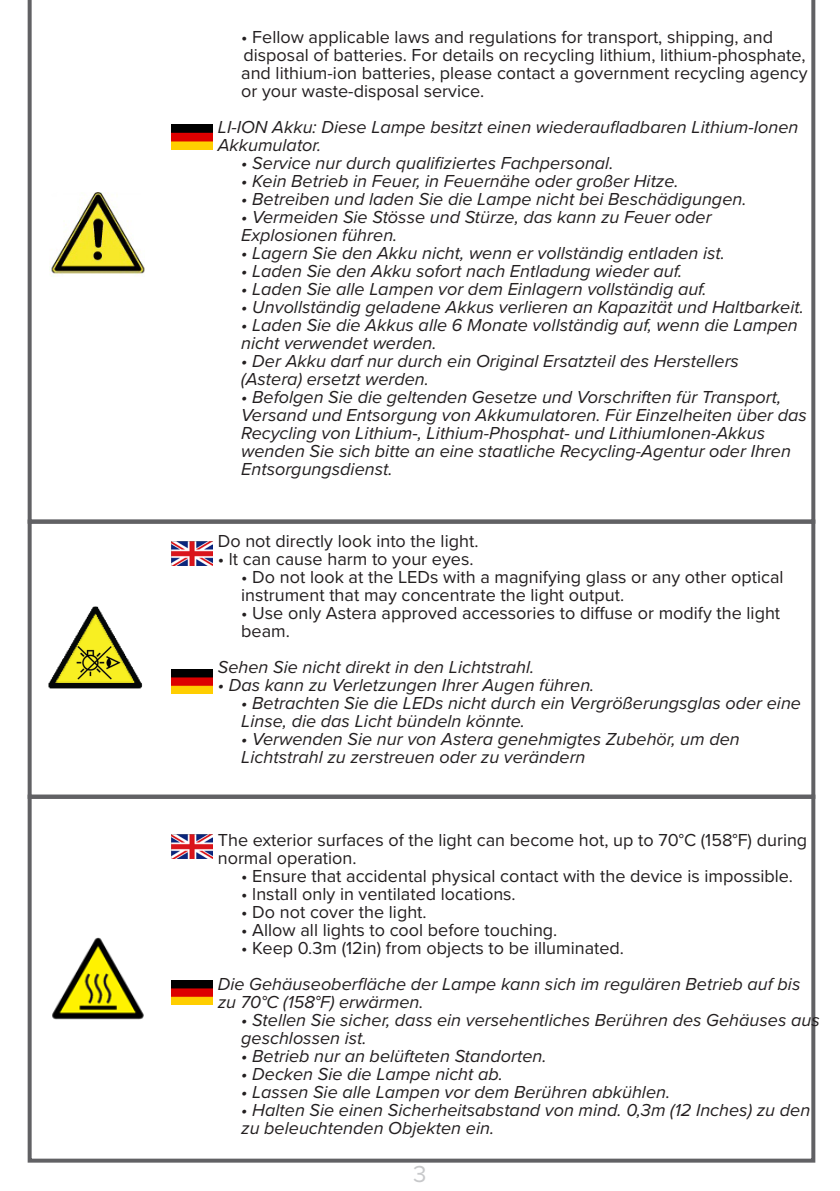
<style>
.page{position:relative;width:840px;height:1191px;background:#fff}
.page>*{position:absolute;margin:0;border:0;box-sizing:border-box;transform-origin:0 0}
.t1{font:24px "Proxima Nova";color:#c7c8ca}
.t2{font:italic 18px/18px "Proxima Nova";color:#231f20}
.t3{font:18px/18px "Proxima Nova";color:#231f20}
</style>
<div class="page">
<svg style="left:28px;top:0;width:786px;height:524px"></svg>
<img style="left:50px;top:193px;width:95px;height:83px">
<img style="left:48px;top:606px;width:95px;height:83px">
<img style="left:171px;top:125px;width:41px;height:24px">
<img style="left:171px;top:541px;width:41px;height:25px">
<img style="left:171px;top:669px;width:41px;height:24px">
<div style="left:28px;top:794px;width:786px;height:368px;border:4px solid #616164"></div>
<img style="left:171px;top:834px;width:41px;height:25px">
<img style="left:171px;top:980px;width:41px;height:24px">
<img style="left:52px;top:937px;width:92px;height:82px">
<p class="t3" style="left:241px;top:27px;width:533px">• Fellow applicable laws and regulations for transport, shipping, and</p>
<p class="t3" style="left:241px;top:45px;width:567px">disposal of batteries. For details on recycling lithium, lithium-phosphate, and lithium-ion batteries, please contact a government recycling agency</p>
<p class="t3" style="left:241px;top:81px;width:244px">or your waste-disposal service.</p>
<p class="t2" style="left:218px;top:117px;width:582px">LI-ION Akku: Diese Lampe besitzt einen wiederaufladbaren Lithium-Ionen<br>Akkumulator.</p>
<p class="t2" style="left:241px;top:153px;width:373px">• Service nur durch qualifiziertes Fachpersonal.</p>
<p class="t2" style="left:241px;top:171px;width:438px">• Kein Betrieb in Feuer, in Feuernähe oder großer Hitze.</p>
<p class="t2" style="left:241px;top:189px;width:506px">• Betreiben und laden Sie die Lampe nicht bei Beschädigungen.</p>
<p class="t2" style="left:241px;top:207px;width:471px">• Vermeiden Sie Stösse und Stürze, das kann zu Feuer oder</p>
<p class="t2" style="left:241px;top:225px;width:158px">Explosionen führen.</p>
<p class="t2" style="left:241px;top:243px;width:485px">• Lagern Sie den Akku nicht, wenn er vollständig entladen ist.</p>
<p class="t2" style="left:241px;top:261px;width:442px">• Laden Sie den Akku sofort nach Entladung wieder auf.</p>
<p class="t2" style="left:241px;top:279px;width:467px">• Laden Sie alle Lampen vor dem Einlagern vollständig auf.</p>
<p class="t2" style="left:241px;top:297px;width:564px">• Unvollständig geladene Akkus verlieren an Kapazität und Haltbarkeit.</p>
<p class="t2" style="left:241px;top:315px;width:558px">• Laden Sie die Akkus alle 6 Monate vollständig auf, wenn die Lampen nicht verwendet werden.</p>
<p class="t2" style="left:241px;top:351px;width:499px">• Der Akku darf nur durch ein Original Ersatzteil des Herstellers</p>
<p class="t2" style="left:241px;top:369px;width:189px">(Astera) ersetzt werden.</p>
<p class="t2" style="left:241px;top:387px;width:541px">• Befolgen Sie die geltenden Gesetze und Vorschriften für Transport,</p>
<p class="t2" style="left:241px;top:405px;width:567px">Versand und Entsorgung von Akkumulatoren. Für Einzelheiten über das<br>Recycling von Lithium-, Lithium-Phosphat- und LithiumIonen-Akkus</p>
<p class="t2" style="left:241px;top:441px;width:551px">wenden Sie sich bitte an eine staatliche Recycling-Agentur oder Ihren</p>
<p class="t2" style="left:241px;top:459px;width:153px">Entsorgungsdienst.</p>
<p class="t3" style="left:218px;top:531px;width:262px">Do not directly look into the light.</p>
<p class="t3" style="left:218px;top:549px;width:257px">• lt can cause harm to your eyes.</p>
<p class="t3" style="left:241px;top:567px;width:543px">• Do not look at the LEDs with a magnifying glass or any other optical</p>
<p class="t3" style="left:241px;top:585px;width:384px">instrument that may concentrate the light output.</p>
<p class="t3" style="left:241px;top:603px;width:540px">• Use only Astera approved accessories to diffuse or modify the light beam.</p>
<p class="t2" style="left:218px;top:657px;width:318px">Sehen Sie nicht direkt in den Lichtstrahl.</p>
<p class="t2" style="left:218px;top:675px;width:378px">• Das kann zu Verletzungen Ihrer Augen führen.</p>
<p class="t2" style="left:241px;top:693px;width:561px">• Betrachten Sie die LEDs nicht durch ein Vergrößerungsglas oder eine<br>Linse, die das Licht bündeln könnte.</p>
<p class="t2" style="left:241px;top:729px;width:499px">• Verwenden Sie nur von Astera genehmigtes Zubehör, um den</p>
<p class="t2" style="left:241px;top:747px;width:345px">Lichtstrahl zu zerstreuen oder zu verändern</p>
<p class="t3" style="left:218px;top:830px;width:590px">The exterior surfaces of the light can become hot, up to 70°C (158°F) during normal operation.</p>
<p class="t3" style="left:241px;top:866px;width:553px">• Ensure that accidental physical contact with the device is impossible.</p>
<p class="t3" style="left:241px;top:884px;width:276px">• lnstall only in ventilated locations.</p>
<p class="t3" style="left:241px;top:902px;width:187px">• Do not cover the light.</p>
<p class="t3" style="left:241px;top:920px;width:317px">• Allow all lights to cool before touching.</p>
<p class="t3" style="left:241px;top:938px;width:384px">• Keep 0.3m (12in) from objects to be illuminated.</p>
<p class="t2" style="left:218px;top:974px;width:583px">Die Gehäuseoberfläche der Lampe kann sich im regulären Betrieb auf bis zu 70°C (158°F) erwärmen.</p>
<p class="t2" style="left:241px;top:1010px;width:579px">• Stellen Sie sicher, dass ein versehentliches Berühren des Gehäuses aus geschlossen ist.</p>
<p class="t2" style="left:241px;top:1046px;width:307px">• Betrieb nur an belüfteten Standorten.</p>
<p class="t2" style="left:241px;top:1064px;width:263px">• Decken Sie die Lampe nicht ab.</p>
<p class="t2" style="left:241px;top:1082px;width:430px">• Lassen Sie alle Lampen vor dem Berühren abkühlen.</p>
<p class="t2" style="left:241px;top:1100px;width:570px">• Halten Sie einen Sicherheitsabstand von mind. 0,3m (12 Inches) zu den</p>
<p class="t2" style="left:241px;top:1118px;width:254px">zu beleuchtenden Objekten ein.</p>
<p class="t1" style="left:413px;top:1155px;width:15px">3</p>
</div>
